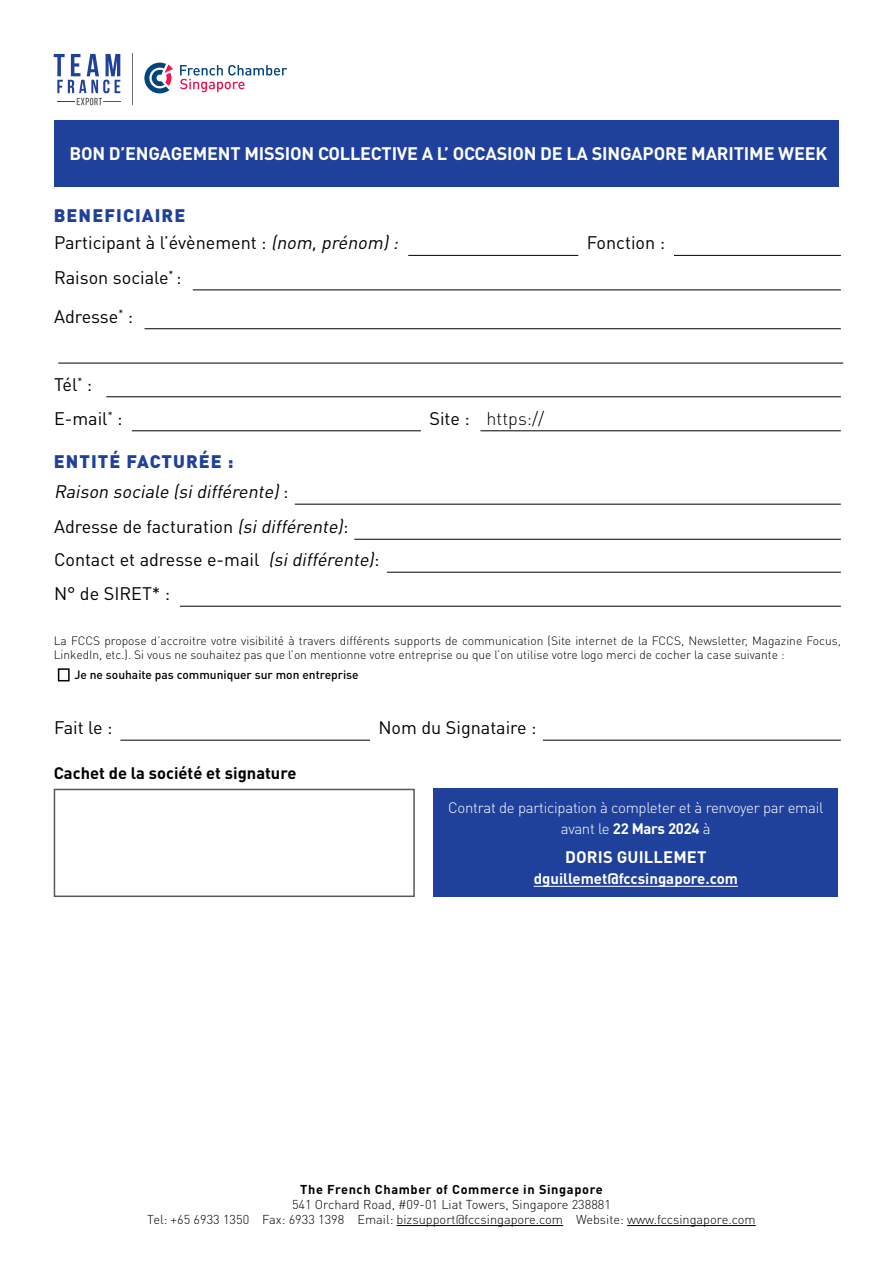
<style>
.page{position:relative;width:893px;height:1263px;background:#fff}
.page>*{position:absolute;margin:0;border:0;box-sizing:border-box;transform-origin:0 0}
.t1{font:18px "DIN Pro";color:#000}
.t2{font:700 18px "DIN Pro";letter-spacing:-.01em;color:#fff}
.t3{font:italic 18px/35.1px "DIN Pro";color:#000}
.t4{font:900 18px "DIN Pro";letter-spacing:.06em;color:#20419b}
.t5{font:300 18px "DIN Pro";color:#000}
.t6{font:700 16.5px "DIN Pro";color:#000}
.t7{font:700 16.5px "DIN Pro";letter-spacing:.01em;color:#fff}
.t8{font:300 15px/21px "DIN Pro";letter-spacing:-.02em;color:#fff;text-align:center}
.t9{font:700 15px "DIN Pro";color:#fff}
.t10{font:300 12.75px/15px "DIN Pro";color:#000;text-align:center}
.t11{font:700 12.75px "DIN Pro";letter-spacing:.05em;color:#000}
.t12{font:300 12px/14.4px "DIN Pro";color:#000}
.t13{font:500 12px "DIN Pro";color:#000}
.s1{font-style:italic}
.s2{font-weight:400}
.s3{font-style:normal}
.s4{font-weight:700}
</style>
<div class="page">
<svg style="left:54px;top:54px;width:66px;height:51px"></svg>
<hr style="left:132px;top:54px;width:1px;height:51px;background:#6d6e71">
<svg style="left:144px;top:63px;width:29px;height:30px"></svg>
<svg style="left:180px;top:65px;width:107px;height:27px"></svg>
<hr style="left:397px;top:1225px;width:166px;height:1px;background:#000">
<hr style="left:627px;top:1225px;width:129px;height:1px;background:#000">
<div style="left:54px;top:120px;width:785px;height:67px;background:#20419b"></div>
<hr style="left:408px;top:255px;width:170px;height:1px;background:#000">
<hr style="left:674px;top:255px;width:167px;height:1px;background:#000">
<hr style="left:180px;top:606px;width:661px;height:1px;background:#000">
<hr style="left:132px;top:430px;width:289px;height:1px;background:#000">
<hr style="left:480px;top:430px;width:361px;height:1px;background:#000">
<hr style="left:120px;top:740px;width:250px;height:1px;background:#000">
<hr style="left:543px;top:740px;width:298px;height:1px;background:#000">
<hr style="left:193px;top:290px;width:648px;height:1px;background:#000">
<hr style="left:295px;top:504px;width:546px;height:1px;background:#000">
<hr style="left:354px;top:539px;width:487px;height:1px;background:#000">
<hr style="left:387px;top:572px;width:454px;height:1px;background:#000">
<hr style="left:145px;top:328px;width:696px;height:1px;background:#000">
<hr style="left:106px;top:396px;width:735px;height:1px;background:#000">
<div style="left:54px;top:789px;width:361px;height:108px;border:2px solid #58595b"></div>
<div style="left:434px;top:788px;width:404px;height:109px;background:#20419b"></div>
<hr style="left:534px;top:886px;width:204px;height:1px;background:#fff">
<hr style="left:58px;top:363px;width:785px;height:1px;background:#000">
<div style="left:58px;top:668px;width:12px;height:13px;border:2px solid #000"></div>
<h1 class="t2" style="left:69px;top:142px;width:759px">BON D’ENGAGEMENT MISSION COLLECTIVE A L’ OCCASION DE LA SINGAPORE MARITIME WEEK</h1>
<h1 class="t4" style="left:54px;top:203px;width:133px">BENEFICIAIRE</h1>
<h1 class="t1" style="left:54px;top:231px;width:350px">Participant à l’évènement : <span class="s1">(nom,prénom):</span></h1>
<h1 class="t1" style="left:587px;top:231px;width:80px">Fonction :</h1>
<h1 class="t1" style="left:54px;top:265px;width:129px">Raison sociale<sup>*</sup> :</h1>
<h1 class="t1" style="left:54px;top:304px;width:81px">Adresse<sup>*</sup> :</h1>
<h1 class="t1" style="left:54px;top:372px;width:40px">Tél<sup>*</sup> :</h1>
<h1 class="t1" style="left:54px;top:406px;width:70px">E-mail<sup>*</sup> :</h1>
<h1 class="t5" style="left:429px;top:406px;width:116px"><span class="s2">Site :</span> https://</h1>
<h1 class="t4" style="left:54px;top:449px;width:181px">ENTITÉ FACTURÉE :</h1>
<h1 class="t3" style="left:54px;top:473px;width:296px">Raison sociale (sidifférente)<span class="s3">:<br>Adresse de facturation</span> (sidifférente)<span class="s3">:</span></h1>
<h1 class="t1" style="left:54px;top:547px;width:327px">Contact et adresse e-mail <span class="s1">(sidifférente)</span>:</h1>
<h1 class="t1" style="left:54px;top:581px;width:118px">N° de SIRET* :</h1>
<p class="t12" style="left:54px;top:632px;width:789px">La FCCS propose d’accroitre votre visibilité à travers différents supports de communication (Site internet de la FCCS, Newsletter, Magazine Focus,<br>LinkedIn, etc.). Si vous ne souhaitez pas que l’on mentionne votre entreprise ou que l’on utilise votre logo merci de cocher la case suivante :</p>
<p class="t13" style="left:74px;top:667px;width:286px">Je ne souhaite pas communiquer sur mon entreprise</p>
<h1 class="t1" style="left:54px;top:715px;width:60px">Fait le :</h1>
<h1 class="t1" style="left:378px;top:715px;width:160px">Nom du Signataire :</h1>
<h2 class="t6" style="left:54px;top:762px;width:244px">Cachet de la société et signature</h2>
<p class="t8" style="left:448px;top:796px;width:377px">Contrat de participation à completer et à renvoyer par email avant le <span class="s4">22 Mars 2024</span> à</p>
<h2 class="t7" style="left:565px;top:846px;width:143px">DORIS GUILLEMET</h2>
<p class="t9" style="left:534px;top:869px;width:206px">dguillemet@fccsingapore.com</p>
<p class="t11" style="left:300px;top:1180px;width:304px">The French Chamber of Commerce in Singapore</p>
<p class="t10" style="left:147px;top:1196px;width:610px">541 Orchard Road, #09-01 Liat Towers, Singapore 238881<br>Tel: +65 6933 1350 Fax: 6933 1398 Email: bizsupport@fccsingapore.com Website: www.fccsingapore.com</p>
</div>
